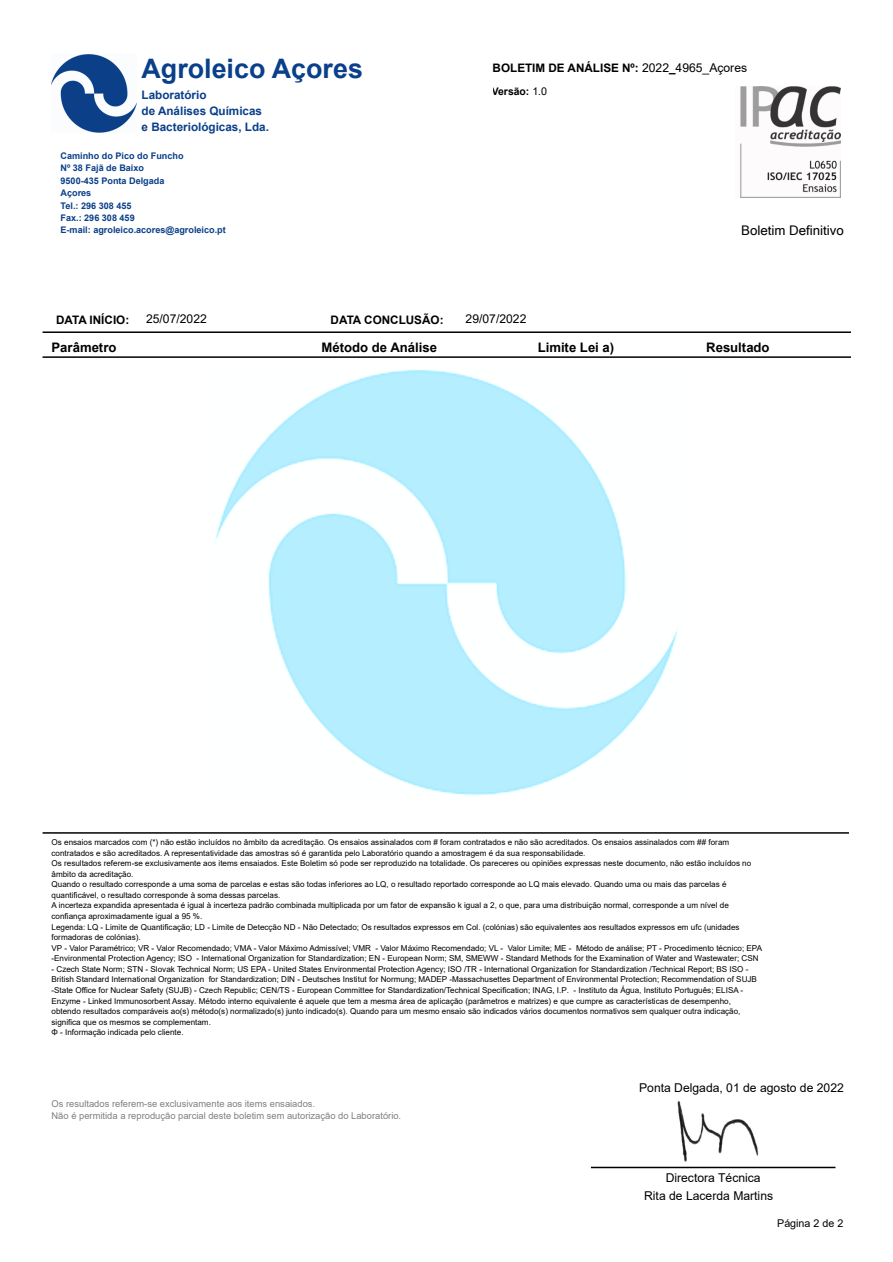
<style>
.page{position:relative;width:893px;height:1262px;background:#fff}
.page>*{position:absolute;margin:0;border:0;box-sizing:border-box;transform-origin:0 0}
.t1{font:700 26.85px "Arial";color:#0a3f89}
.t2{font:13.35px "Microsoft Sans Serif";color:#000}
.t3{font:700 13.2px "Arial";color:#000}
.t4{font:12.15px "Arial";color:#000}
.t5{font:700 11.7px "Arial";color:#000}
.t6{font:700 11.7px/16.2px "Arial";color:#0a3f89}
.t7{font:10.8px "Arial";color:#000}
.t8{font:700 10.35px "Arial";color:#000}
.t9{font:9.3px/12.3px "Arial";color:#808080}
.t10{font:700 9.15px/12.5px "Arial";color:#0a3f89}
.t11{font:8.1px/10.6px "Arial";color:#000}
.s1{font-weight:400;font-size:12.15px}
.s2{font-weight:400;font-size:10.8px}
</style>
<div class="page">
<hr style="left:43px;top:356px;width:807px;height:2px;background:#000">
<hr style="left:43px;top:331px;width:807px;height:2px;background:#000">
<hr style="left:43px;top:832px;width:806px;height:2px;background:#000">
<img style="left:52px;top:55px;width:85px;height:77px">
<img style="left:740px;top:86px;width:100px;height:112px">
<img style="left:215px;top:369px;width:463px;height:427px">
<hr style="left:592px;top:1167px;width:243px;height:1px;background:#000">
<img style="left:677px;top:1100px;width:82px;height:62px">
<h1 class="t1" style="left:142px;top:58px;width:223px">Agroleico Açores</h1>
<h3 class="t6" style="left:142px;top:88px;width:129px">Laboratório<br>de Análises Químicas e Bacteriológicas, Lda.</h3>
<p class="t10" style="left:61px;top:150px;width:167px">Caminho do Pico do Funcho<br>Nº 38 Fajã de Baixo<br>9500-435 Ponta Delgada<br>Açores<br>Tel.: 296 308 455<br>Fax.: 296 308 459<br>E-mail: agroleico.acores@agroleico.pt</p>
<h3 class="t5" style="left:493px;top:63px;width:256px">BOLETIM DE ANÁLISE Nº: <span class="s1">2022</span>_<span class="s1">4965_Açores</span></h3>
<p class="t8" style="left:492px;top:87px;width:57px">Versão: <span class="s2">1.0</span></p>
<h2 class="t2" style="left:741px;top:225px;width:104px">Boletim Definitivo</h2>
<h3 class="t5" style="left:56px;top:315px;width:75px">DATA INÍCIO:</h3>
<h3 class="t4" style="left:146px;top:314px;width:62px">25/07/2022</h3>
<h3 class="t4" style="left:466px;top:314px;width:62px">29/07/2022</h3>
<h3 class="t5" style="left:331px;top:315px;width:114px">DATA CONCLUSÃO:</h3>
<h3 class="t3" style="left:52px;top:342px;width:66px">Parâmetro</h3>
<h3 class="t3" style="left:322px;top:342px;width:117px">Método de Análise</h3>
<h3 class="t3" style="left:538px;top:342px;width:78px">Limite Lei a)</h3>
<h3 class="t3" style="left:706px;top:342px;width:65px">Resultado</h3>
<p class="t11" style="left:52px;top:837px;width:712px">Os ensaios marcados com (*) não estão incluídos no âmbito da acreditação. Os ensaios assinalados com # foram contratados e não são acreditados. Os ensaios assinalados com ## foram contratados e são acreditados. A representatividade das amostras só é garantida pelo Laboratório quando a amostragem é da sua responsabilidade.<br>Os resultados referem-se exclusivamente aos items ensaiados. Este Boletim só pode ser reproduzido na totalidade. Os pareceres ou opiniões expressas neste documento, não estão incluídos no âmbito da acreditação.<br>Quando o resultado corresponde a uma soma de parcelas e estas são todas inferiores ao LQ, o resultado reportado corresponde ao LQ mais elevado. Quando uma ou mais das parcelas é quantificável, o resultado corresponde à soma dessas parcelas.<br>A incerteza expandida apresentada é igual à incerteza padrão combinada multiplicada por um fator de expansão k igual a 2, o que, para uma distribuição normal, corresponde a um nível de confiança aproximadamente igual a 95 %.<br>Legenda: LQ - Limite de Quantificação; LD - Limite de Detecção ND - Não Detectado; Os resultados expressos em Col. (colónias) são equivalentes aos resultados expressos em ufc (unidades formadoras de colónias).<br>VP - Valor Paramétrico; VR - Valor Recomendado; VMA - Valor Máximo Admissível; VMR - Valor Máximo Recomendado; VL - Valor Limite; ME - Método de análise; PT - Procedimento técnico; EPA -Environmental Protection Agency; ISO - International Organization for Standardization; EN - European Norm; SM, SMEWW - Standard Methods for the Examination of Water and Wastewater; CSN</p>
<p class="t11" style="left:52px;top:964px;width:707px">- Czech State Norm; STN - Slovak Technical Norm; US EPA - United States Environmental Protection Agency; ISO /TR - International Organization for Standardization /Technical Report; BS ISO - British Standard International Organization for Standardization; DIN - Deutsches Institut for Normung; MADEP -Massachusettes Department of Environmental Protection; Recommendation of SUJB -State Office for Nuclear Safety (SUJB) - Czech Republic; CEN/TS - European Committee for Standardization/Technical Specification; INAG, I.P. - Instituto da Água, Instituto Português; ELISA - Enzyme - Linked Immunosorbent Assay. Método interno equivalente é aquele que tem a mesma área de aplicação (parâmetros e matrizes) e que cumpre as características de desempenho, obtendo resultados comparáveis ao(s) método(s) normalizado(s) junto indicado(s). Quando para um mesmo ensaio são indicados vários documentos normativos sem qualquer outra indicação, significa que os mesmos se complementam.<br>Φ - Informação indicada pelo cliente.</p>
<p class="t9" style="left:52px;top:1099px;width:351px">Os resultados referem-se exclusivamente aos items ensaiados.<br>Não é permitida a reprodução parcial deste boletim sem autorização do Laboratório.</p>
<h3 class="t4" style="left:639px;top:1083px;width:206px">Ponta Delgada, 01 de agosto de 2022</h3>
<h3 class="t4" style="left:666px;top:1173px;width:96px">Directora Técnica</h3>
<h3 class="t4" style="left:644px;top:1191px;width:130px">Rita de Lacerda Martins</h3>
<h3 class="t7" style="left:777px;top:1219px;width:68px">Página 2 de 2</h3>
</div>
